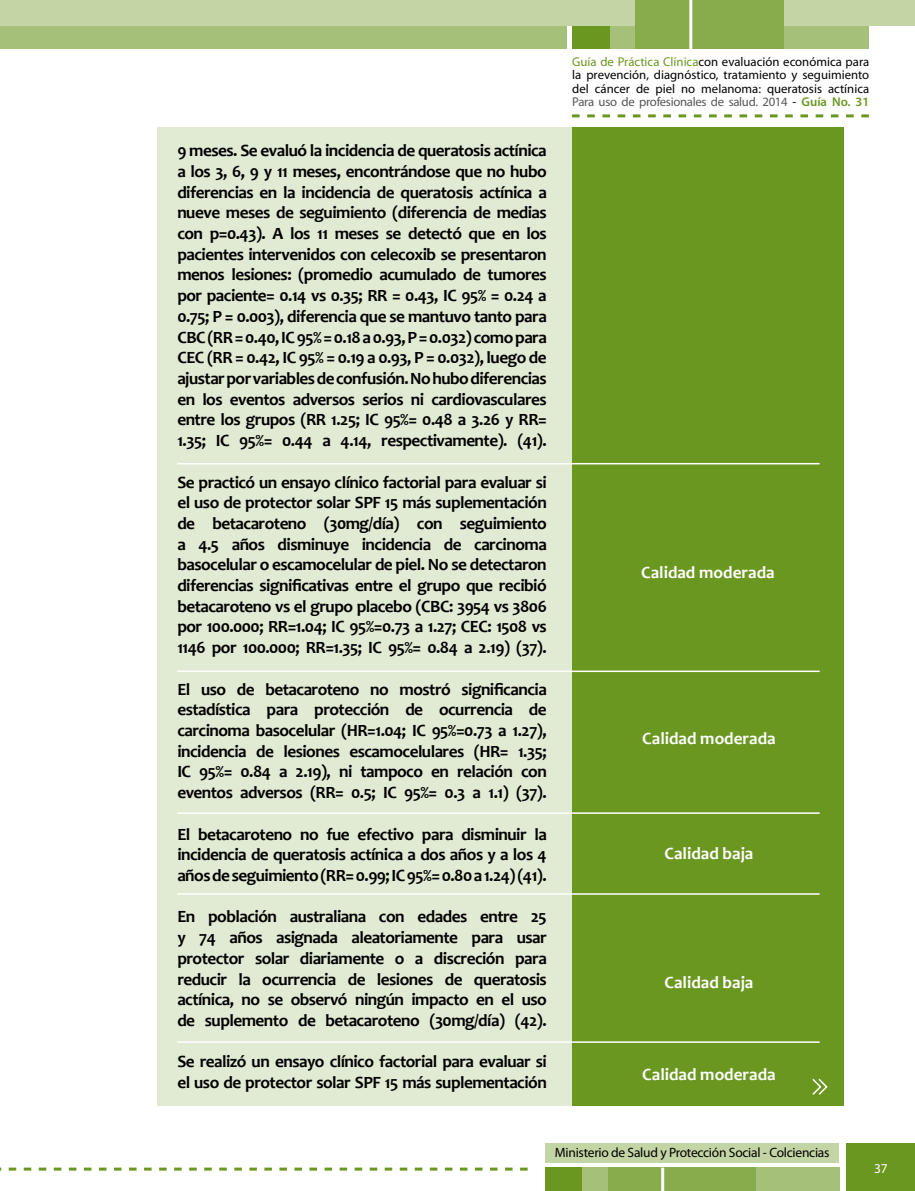
<style>
.page{position:relative;width:915px;height:1191px;background:#fff}
.page>*{position:absolute;margin:0;border:0;box-sizing:border-box;transform-origin:0 0}
.t1{font:700 17.25px/20.7px "Candara";letter-spacing:-.03em;color:#000;text-align:justify}
.t2{font:700 17.25px "Candara";color:#fff}
.t3{font:13.5px "Myriad Pro";letter-spacing:-.02em;color:#000}
.t4{font:13.5px "Myriad Pro";color:#fff}
.t5{font:12.75px/13.5px "Myriad Pro";letter-spacing:-.025em;color:#000;text-align:justify}
.s1{color:#6a971f}
.s2{color:#575756}
.s3{font-weight:600;color:#6a971f}
</style>
<div class="page">
<div style="left:545px;top:1143px;width:293px;height:19px;background:#c3d5a5"></div>
<div style="left:571px;top:0;width:39px;height:49px;background:#6a971f"></div>
<div style="left:544px;top:1167px;width:38px;height:24px;background:#6a971f"></div>
<div style="left:766px;top:0;width:102px;height:49px;background:#a5c079"></div>
<div style="left:0;top:0;width:566px;height:49px;background:#a5c079"></div>
<div style="left:738px;top:1167px;width:101px;height:24px;background:#a5c079"></div>
<div style="left:846px;top:1143px;width:68px;height:48px;background:#6a971f"></div>
<div style="left:610px;top:0;width:25px;height:49px;background:#a5c079"></div>
<div style="left:582px;top:1167px;width:25px;height:24px;background:#a5c079"></div>
<div style="left:0;top:0;width:914px;height:26px;background:#c3d5a5"></div>
<div style="left:635px;top:0;width:148px;height:49px;background:#88ac4c"></div>
<div style="left:607px;top:1167px;width:148px;height:24px;background:#88ac4c"></div>
<hr style="left:689px;top:0;width:3px;height:49px;background:#fff">
<hr style="left:661px;top:1167px;width:3px;height:24px;background:#fff">
<svg style="left:572px;top:114px;width:296px;height:3px"></svg>
<svg style="left:0;top:1167px;width:527px;height:3px"></svg>
<div style="left:157px;top:128px;width:414px;height:978px;background:#e1ead2"></div>
<div style="left:571px;top:128px;width:272px;height:978px;background:#6a971f"></div>
<hr style="left:177px;top:463px;width:642px;height:1px;background:#fff">
<hr style="left:177px;top:812px;width:642px;height:2px;background:#fff">
<hr style="left:177px;top:670px;width:642px;height:2px;background:#fff">
<hr style="left:177px;top:893px;width:642px;height:1px;background:#fff">
<hr style="left:177px;top:1041px;width:642px;height:1px;background:#fff">
<svg style="left:812px;top:1078px;width:16px;height:17px"></svg>
<p class="t1" style="left:177px;top:140px;width:371px">9 meses. Se evaluó la incidencia de queratosis actínica a los 3, 6, 9 y 11 meses, encontrándose que no hubo diferencias en la incidencia de queratosis actínica a nueve meses de seguimiento (diferencia de medias con p=0.43). A los 11 meses se detectó que en los pacientes intervenidos con celecoxib se presentaron menos lesiones: (promedio acumulado de tumores por paciente= 0.14 vs 0.35; RR = 0.43, IC 95% = 0.24 a 0.75; P = 0.003), diferencia que se mantuvo tanto para CBC (RR = 0.40, IC 95% = 0.18 a 0.93, P = 0.032) como para CEC (RR = 0.42, IC 95% = 0.19 a 0.93, P = 0.032), luego de ajustar por variables de confusión. No hubo diferencias en los eventos adversos serios ni cardiovasculares entre los grupos (RR 1.25; IC 95%= 0.48 a 3.26 y RR= 1.35; IC 95%= 0.44 a 4.14, respectivamente). (41).</p>
<p class="t1" style="left:177px;top:471px;width:371px">Se practicó un ensayo clínico factorial para evaluar si el uso de protector solar SPF 15 más suplementación de betacaroteno (30mg/día) con seguimiento a 4.5 años disminuye incidencia de carcinoma basocelular o escamocelular de piel. No se detectaron diferencias significativas entre el grupo que recibió betacaroteno vs el grupo placebo (CBC: 3954 vs 3806 por 100.000; RR=1.04; IC 95%=0.73 a 1.27; CEC: 1508 vs 1146 por 100.000; RR=1.35; IC 95%= 0.84 a 2.19) (37).</p>
<p class="t1" style="left:177px;top:678px;width:371px">El uso de betacaroteno no mostró significancia estadística para protección de ocurrencia de carcinoma basocelular (HR=1.04; IC 95%=0.73 a 1.27), incidencia de lesiones escamocelulares (HR= 1.35; IC 95%= 0.84 a 2.19), ni tampoco en relación con eventos adversos (RR= 0.5; IC 95%= 0.3 a 1.1) (37).</p>
<p class="t1" style="left:177px;top:823px;width:371px">El betacaroteno no fue efectivo para disminuir la incidencia de queratosis actínica a dos años y a los 4 años de seguimiento (RR= 0.99; IC 95%= 0.80 a 1.24) (41).</p>
<p class="t1" style="left:177px;top:906px;width:371px">En población australiana con edades entre 25 y 74 años asignada aleatoriamente para usar protector solar diariamente o a discreción para reducir la ocurrencia de lesiones de queratosis actínica, no se observó ningún impacto en el uso de suplemento de betacaroteno (30mg/día) (42).</p>
<p class="t1" style="left:177px;top:1051px;width:371px">Se realizó un ensayo clínico factorial para evaluar si el uso de protector solar SPF 15 más suplementación</p>
<p class="t5" style="left:572px;top:54px;width:298px"><span class="s1">Guía de Práctica Clínica</span>con evaluación económica para la prevención, diagnóstico, tratamiento y seguimiento del cáncer de piel no melanoma: queratosis actínica <span class="s2">Para uso de profesionales de salud. 2014</span> - <span class="s3">Guía No. 31</span></p>
<p class="t2" style="left:641px;top:561px;width:135px">Calidad moderada</p>
<p class="t2" style="left:642px;top:727px;width:135px">Calidad moderada</p>
<p class="t2" style="left:664px;top:842px;width:90px">Calidad baja</p>
<p class="t2" style="left:664px;top:972px;width:90px">Calidad baja</p>
<p class="t2" style="left:642px;top:1063px;width:135px">Calidad moderada</p>
<p class="t3" style="left:554px;top:1144px;width:276px">Ministerio de Salud y Protección Social - Colciencias</p>
<p class="t4" style="left:873px;top:1159px;width:15px">37</p>
</div>
